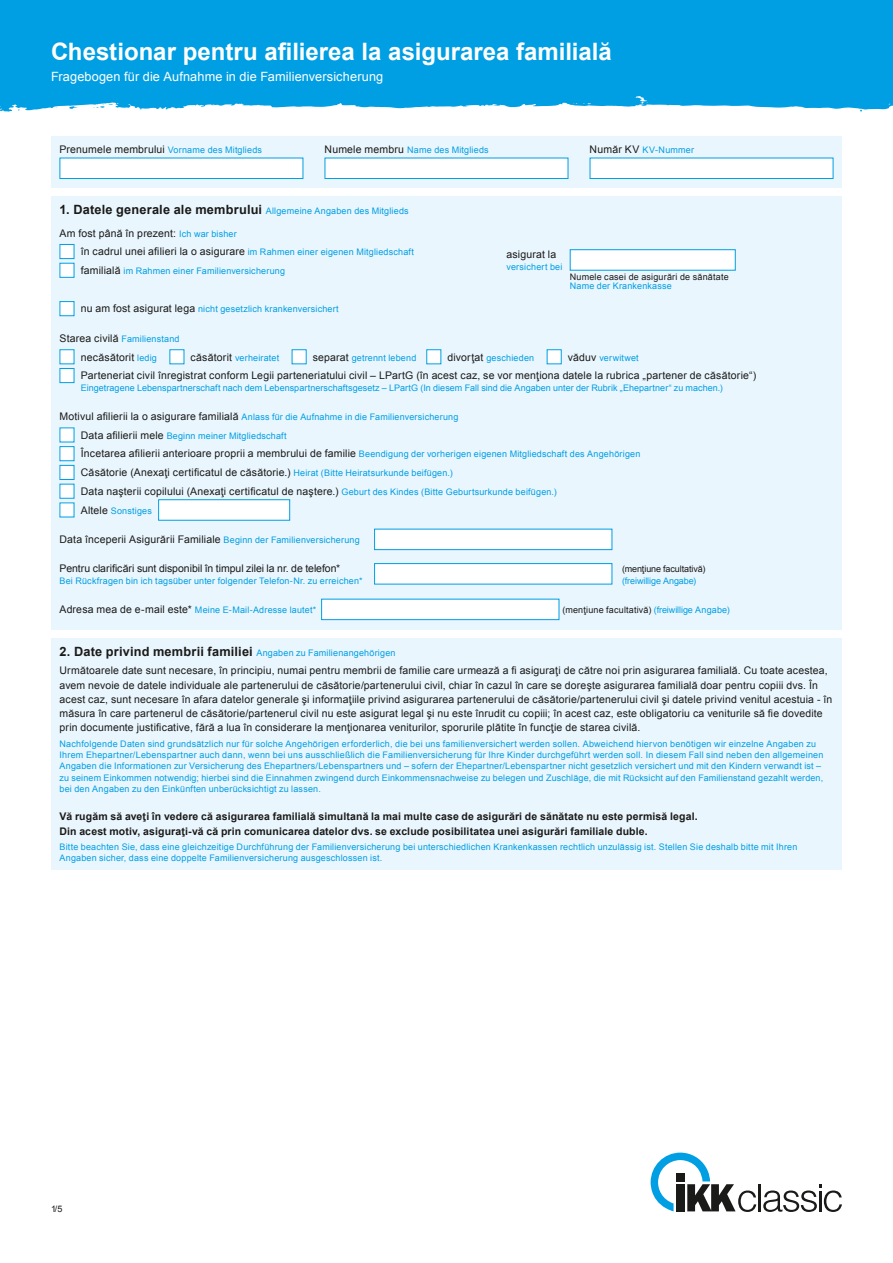
<style>
.page{position:relative;width:893px;height:1263px;background:#fff}
.page>*{position:absolute;margin:0;border:0;box-sizing:border-box;transform-origin:0 0}
.t1{font:700 24px "Arial";color:#fff}
.t2{font:700 12.75px "Arial";letter-spacing:.015em;color:#1a1a18}
.t3{font:12.75px "Arial";letter-spacing:.01em;color:#fff}
.t4{font:10.5px/14.2px "Arial";letter-spacing:.015em;color:#1a1a18}
.t5{font:700 10.5px/14.2px "Arial";letter-spacing:.01em;color:#1a1a18}
.t6{font:10.5px "Arial";letter-spacing:-.005em;color:#1a1a18}
.t7{font:9px/11.2px "Arial";letter-spacing:.02em;color:#009ee3}
.t8{font:9px "Arial";letter-spacing:.02em;color:#1a1a18}
.t9{font:9px "Arial";letter-spacing:-.01em;color:#1a1a18}
.t10{font:9px "Arial";letter-spacing:-.01em;color:#009ee3}
.s1{font-size:10.5px;color:#1a1a18}
.s2{font-weight:700;font-size:12.75px;color:#1a1a18}
.s3{font-size:9px;color:#009ee3}
.s4{color:#009ee3}
.s5{font-weight:400;font-size:9px;color:#009ee3}
</style>
<div class="page">
<div style="left:0;top:0;width:893px;height:112px;background:#009ee3"></div>
<div style="left:51px;top:136px;width:791px;height:51px;background:#eaf6fe"></div>
<div style="left:60px;top:158px;width:243px;height:21px;background:#fff;border:1px solid #009ee3"></div>
<div style="left:325px;top:158px;width:243px;height:21px;background:#fff;border:1px solid #009ee3"></div>
<div style="left:590px;top:158px;width:243px;height:21px;background:#fff;border:1px solid #009ee3"></div>
<div style="left:51px;top:196px;width:791px;height:434px;background:#eaf6fe"></div>
<div style="left:60px;top:244px;width:14px;height:15px;background:#fff"></div>
<div style="left:60px;top:244px;width:14px;height:15px;border:1px solid #009ee3"></div>
<div style="left:570px;top:249px;width:166px;height:22px;background:#fff;border:1px solid #009ee3"></div>
<div style="left:60px;top:263px;width:14px;height:14px;background:#fff"></div>
<div style="left:60px;top:263px;width:14px;height:15px;border:1px solid #009ee3"></div>
<div style="left:60px;top:302px;width:14px;height:14px;background:#fff"></div>
<div style="left:60px;top:301px;width:14px;height:15px;border:1px solid #009ee3"></div>
<div style="left:60px;top:350px;width:14px;height:14px;background:#fff"></div>
<div style="left:60px;top:349px;width:14px;height:15px;border:1px solid #009ee3"></div>
<div style="left:170px;top:350px;width:14px;height:14px;background:#fff"></div>
<div style="left:169px;top:349px;width:15px;height:15px;border:1px solid #009ee3"></div>
<div style="left:292px;top:350px;width:14px;height:14px;background:#fff"></div>
<div style="left:292px;top:349px;width:15px;height:15px;border:1px solid #009ee3"></div>
<div style="left:427px;top:350px;width:14px;height:14px;background:#fff"></div>
<div style="left:426px;top:349px;width:15px;height:15px;border:1px solid #009ee3"></div>
<div style="left:547px;top:350px;width:14px;height:14px;background:#fff"></div>
<div style="left:547px;top:349px;width:15px;height:15px;border:1px solid #009ee3"></div>
<div style="left:60px;top:368px;width:14px;height:15px;background:#fff"></div>
<div style="left:60px;top:368px;width:14px;height:15px;border:1px solid #009ee3"></div>
<div style="left:60px;top:428px;width:14px;height:14px;background:#fff"></div>
<div style="left:60px;top:447px;width:14px;height:14px;background:#fff"></div>
<div style="left:60px;top:446px;width:14px;height:15px;border:1px solid #009ee3"></div>
<div style="left:60px;top:465px;width:14px;height:14px;background:#fff"></div>
<div style="left:60px;top:465px;width:14px;height:15px;border:1px solid #009ee3"></div>
<div style="left:60px;top:484px;width:14px;height:14px;background:#fff"></div>
<div style="left:60px;top:484px;width:14px;height:15px;border:1px solid #009ee3"></div>
<div style="left:60px;top:503px;width:14px;height:14px;background:#fff"></div>
<div style="left:158px;top:499px;width:132px;height:22px;background:#fff;border:1px solid #009ee3"></div>
<div style="left:374px;top:529px;width:238px;height:21px;background:#fff;border:1px solid #009ee3"></div>
<div style="left:374px;top:563px;width:238px;height:21px;background:#fff;border:1px solid #009ee3"></div>
<div style="left:321px;top:599px;width:238px;height:21px;background:#fff;border:1px solid #009ee3"></div>
<div style="left:51px;top:638px;width:791px;height:232px;background:#eaf6fe"></div>
<svg style="left:651px;top:1152px;width:105px;height:60px"></svg>
<hr style="left:759px;top:1184px;width:2px;height:27px;background:#1a1a18">
<svg style="left:763px;top:1184px;width:79px;height:28px"></svg>
<h1 class="t1" style="left:51px;top:35px;width:562px">Chestionar pentru afilierea la asigurarea familială</h1>
<h2 class="t3" style="left:51px;top:68px;width:334px">Fragebogen für die Aufnahme in die Familienversicherung</h2>
<p class="t7" style="left:60px;top:144px;width:204px"><span class="s1">Prenumele membrului</span> Vorname des Mitglieds</p>
<p class="t7" style="left:325px;top:144px;width:166px"><span class="s1">Numele membru</span> Name des Mitglieds</p>
<p class="t7" style="left:590px;top:144px;width:106px"><span class="s1">Număr KV</span> KV-Nummer</p>
<p class="t7" style="left:60px;top:205px;width:351px"><span class="s2">1. Datele generale ale membrului</span> Allgemeine Angaben des Mitglieds</p>
<p class="t4" style="left:60px;top:226px;width:179px">Am fost până în prezent: <span class="s3">Ich war bisher</span></p>
<p class="t7" style="left:81px;top:247px;width:335px"><span class="s1">în cadrul unei afilieri la o asigurare</span> im Rahmen einer eigenen Mitgliedschaft</p>
<p class="t4" style="left:507px;top:248px;width:51px">asigurat la</p>
<p class="t7" style="left:81px;top:265px;width:206px"><span class="s1">familială</span> im Rahmen einer Familienversicherung</p>
<p class="t7" style="left:507px;top:261px;width:57px">versichert bei</p>
<p class="t8" style="left:570px;top:271px;width:160px">Numele casei de asigurări de sănătate</p>
<p class="t7" style="left:570px;top:280px;width:103px">Name der Krankenkasse</p>
<p class="t7" style="left:81px;top:304px;width:260px"><span class="s1">nu am fost asigurat lega</span> nicht gesetzlich krankenversichert</p>
<p class="t7" style="left:60px;top:333px;width:122px"><span class="s1">Starea civilă</span> Familienstand</p>
<p class="t4" style="left:81px;top:350px;width:78px">necăsătorit <span class="s3">ledig</span></p>
<p class="t7" style="left:191px;top:352px;width:90px"><span class="s1">căsătorit</span> verheiratet</p>
<p class="t7" style="left:313px;top:352px;width:105px"><span class="s1">separat</span> getrennt lebend</p>
<p class="t7" style="left:447px;top:352px;width:88px"><span class="s1">divorţat</span> geschieden</p>
<p class="t7" style="left:568px;top:352px;width:72px"><span class="s1">văduv</span> verwitwet</p>
<p class="t4" style="left:81px;top:369px;width:677px">Parteneriat civil înregistrat conform Legii parteneriatului civil – LPartG (în acest caz, se vor menţiona datele la rubrica „partener de căsătorie“)</p>
<p class="t7" style="left:81px;top:382px;width:644px">Eingetragene Lebenspartnerschaft nach dem Lebenspartnerschaftsgesetz – LPartG (In diesem Fall sind die Angaben unter der Rubrik „Ehepartner“ zu machen.)</p>
<p class="t7" style="left:81px;top:407px;width:561px;line-height:18.8px;text-indent:-21px"><span class="s1">Motivul afilierii la o asigurare familială</span> Anlass für die Aufnahme in die Familienversicherung<br><span class="s1">Data afilierii mele</span> Beginn meiner Mitgliedschaft<br><span class="s1">Încetarea afilierii anterioare proprii a membrului de familie</span> Beendigung der vorherigen eigenen Mitgliedschaft des Angehörigen</p>
<p class="t4" style="left:81px;top:463px;width:477px;line-height:18.8px">Căsătorie (Anexaţi certificatul de căsătorie.) <span class="s3">Heirat (Bitte Heiratsurkunde beifügen.)<br></span>Data naşterii copilului (Anexaţi certificatul de naştere.) <span class="s3">Geburt des Kindes (Bitte Geburtsurkunde beifügen.)</span></p>
<p class="t7" style="left:81px;top:505px;width:73px"><span class="s1">Altele</span> Sonstiges</p>
<p class="t4" style="left:60px;top:532px;width:302px">Data începerii Asigurării Familiale <span class="s3">Beginn der Familienversicherung</span></p>
<p class="t6" style="left:60px;top:562px;width:282px">Pentru clarificări sunt disponibil în timpul zilei la nr. de telefon*</p>
<p class="t9" style="left:622px;top:563px;width:85px">(menţiune facultativă)</p>
<p class="t7" style="left:60px;top:575px;width:305px">Bei Rückfragen bin ich tagsüber unter folgender Telefon-Nr. zu erreichen*</p>
<p class="t10" style="left:622px;top:575px;width:76px">(freiwillige Angabe)</p>
<p class="t7" style="left:60px;top:604px;width:258px"><span class="s1">Adresa mea de e-mail este*</span> Meine E-Mail-Adresse lautet*</p>
<p class="t8" style="left:562px;top:604px;width:169px">(menţiune facultativă) <span class="s4">(freiwillige Angabe)</span></p>
<h2 class="t2" style="left:60px;top:643px;width:338px">2. Date privind membrii familiei <span class="s5">Angaben zu Familienangehörigen</span></h2>
<p class="t4" style="left:60px;top:664px;width:774px">Următoarele date sunt necesare, în principiu, numai pentru membrii de familie care urmează a fi asiguraţi de către noi prin asigurarea familială. Cu toate acestea, avem nevoie de datele individuale ale partenerului de căsătorie/partenerului civil, chiar în cazul în care se doreşte asigurarea familială doar pentru copiii dvs. În acest caz, sunt necesare în afara datelor generale şi informaţiile privind asigurarea partenerului de căsătorie/partenerului civil şi datele privind venitul acestuia - în măsura în care partenerul de căsătorie/partenerul civil nu este asigurat legal şi nu este înrudit cu copiii; în acest caz, este obligatoriu ca veniturile să fie dovedite prin documente justificative, fără a lua în considerare la menţionarea veniturilor, sporurile plătite în funcţie de starea civilă.</p>
<p class="t7" style="left:60px;top:738px;width:765px">Nachfolgende Daten sind grundsätzlich nur für solche Angehörigen erforderlich, die bei uns familienversichert werden sollen. Abweichend hiervon benötigen wir einzelne Angaben zu Ihrem Ehepartner/Lebenspartner auch dann, wenn bei uns ausschließlich die Familienversicherung für Ihre Kinder durchgeführt werden soll. In diesem Fall sind neben den allgemeinen Angaben die Informationen zur Versicherung des Ehepartners/Lebenspartners und – sofern der Ehepartner/Lebenspartner nicht gesetzlich versichert und mit den Kindern verwandt ist – zu seinem Einkommen notwendig; hierbei sind die Einnahmen zwingend durch Einkommensnachweise zu belegen und Zuschläge, die mit Rücksicht auf den Familienstand gezahlt werden, bei den Angaben zu den Einkünften unberücksichtigt zu lassen.</p>
<p class="t5" style="left:60px;top:810px;width:640px">Vă rugăm să aveţi în vedere că asigurarea familială simultană la mai multe case de asigurări de sănătate nu este permisă legal.<br>Din acest motiv, asiguraţi-vă că prin comunicarea datelor dvs. se exclude posibilitatea unei asigurări familiale duble.</p>
<p class="t7" style="left:60px;top:841px;width:739px">Bitte beachten Sie, dass eine gleichzeitige Durchführung der Familienversicherung bei unterschiedlichen Krankenkassen rechtlich unzulässig ist. Stellen Sie deshalb bitte mit Ihren<br>Angaben sicher, dass eine doppelte Familienversicherung ausgeschlossen ist.</p>
<p class="t8" style="left:51px;top:1203px;width:13px">1/5</p>
</div>
